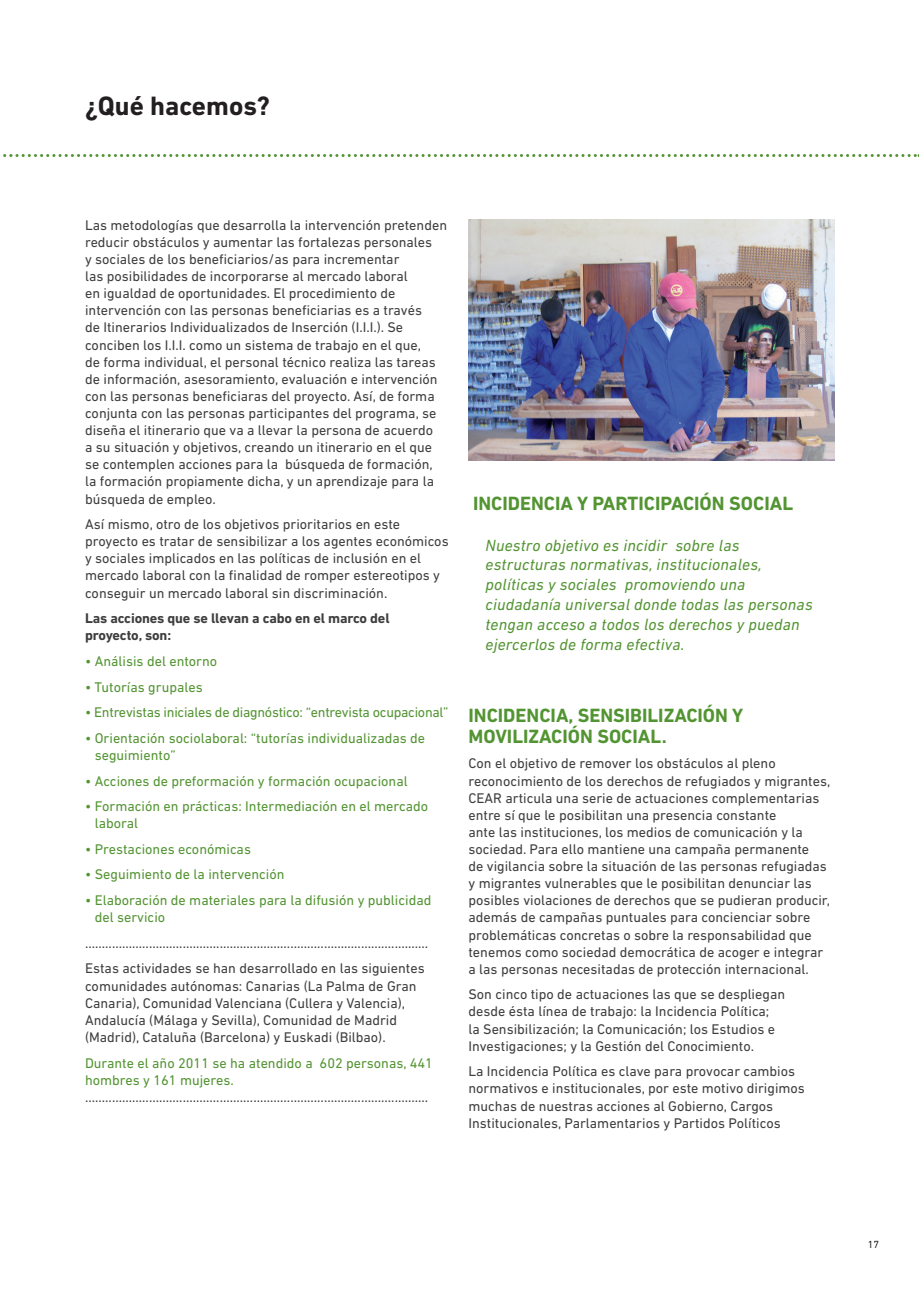
<style>
.page{position:relative;width:919px;height:1289px;background:#fff}
.page>*{position:absolute;margin:0;border:0;box-sizing:border-box;transform-origin:0 0}
.t1{font:700 27px "DIN Next LT Pro";color:#231f20}
.t2{font:700 19.5px/21px "DIN Next LT Pro";color:#539432}
.t3{font:italic 16.5px/19.8px "DIN Next LT Pro";letter-spacing:.01em;color:#539432}
.t4{font:14.25px/17.1px "DIN Next LT Pro";color:#3e3e3f}
.t5{font:14.25px/17.1px "DIN Next LT Pro";color:#539432}
.t6{font:14.25px "DIN Next LT Pro";letter-spacing:-.02em;color:#539432}
.t7{font:700 14.25px/17.1px "DIN Next LT Pro";letter-spacing:-.01em;color:#3e3e3f}
.t8{font:10.5px "DIN Next LT Pro";color:#231f20}
</style>
<div class="page">
<svg style="left:3px;top:154px;width:916px;height:3px"></svg>
<img style="left:468px;top:219px;width:366px;height:242px">
<h1 class="t1" style="left:85px;top:90px;width:186px">¿Qué hacemos?</h1>
<p class="t4" style="left:85px;top:216px;width:363px">Las metodologías que desarrolla la intervención pretenden reducir obstáculos y aumentar las fortalezas personales<br>y sociales de los beneficiarios/as para incrementar<br>las posibilidades de incorporarse al mercado laboral<br>en igualdad de oportunidades. El procedimiento de intervención con las personas beneficiarias es a través<br>de Itinerarios Individualizados de Inserción (I.I.I.). Se conciben los I.I.I. como un sistema de trabajo en el que,<br>de forma individual, el personal técnico realiza las tareas de información, asesoramiento, evaluación e intervención con las personas beneficiaras del proyecto. Así, de forma conjunta con las personas participantes del programa, se diseña el itinerario que va a llevar la persona de acuerdo<br>a su situación y objetivos, creando un itinerario en el que se contemplen acciones para la búsqueda de formación, la formación propiamente dicha, y un aprendizaje para la búsqueda de empleo.</p>
<p class="t4" style="left:85px;top:515px;width:365px">Así mismo, otro de los objetivos prioritarios en este proyecto es tratar de sensibilizar a los agentes económicos y sociales implicados en las políticas de inclusión en el mercado laboral con la finalidad de romper estereotipos y conseguir un mercado laboral sin discriminación.</p>
<p class="t7" style="left:85px;top:609px;width:306px">Las acciones que se llevan a cabo en el marco del proyecto, son:</p>
<p class="t5" style="left:85px;top:652px;width:134px">• Análisis del entorno</p>
<p class="t5" style="left:85px;top:678px;width:119px">• Tutorías grupales</p>
<p class="t6" style="left:85px;top:704px;width:365px">• Entrevistas iniciales de diagnóstico: “entrevista ocupacional”</p>
<p class="t5" style="left:95px;top:729px;width:332px;text-indent:-10px">• Orientación sociolaboral: “tutorías individualizadas de seguimiento”</p>
<p class="t5" style="left:85px;top:772px;width:324px">• Acciones de preformación y formación ocupacional</p>
<p class="t5" style="left:95px;top:797px;width:335px;text-indent:-10px">• Formación en prácticas: Intermediación en el mercado laboral</p>
<p class="t5" style="left:85px;top:840px;width:167px">• Prestaciones económicas</p>
<p class="t5" style="left:85px;top:865px;width:201px">• Seguimiento de la intervención</p>
<p class="t5" style="left:95px;top:891px;width:338px;text-indent:-10px">• Elaboración de materiales para la difusión y publicidad del servicio</p>
<p class="t4" style="left:85px;top:930px;width:345px;line-height:25.7px">......................................................................................................<br>Estas actividades se han desarrollado en las siguientes</p>
<p class="t4" style="left:85px;top:976px;width:333px">comunidades autónomas: Canarias (La Palma de Gran Canaria), Comunidad Valenciana (Cullera y Valencia), Andalucía (Málaga y Sevilla), Comunidad de Madrid (Madrid), Cataluña (Barcelona) y Euskadi (Bilbao).</p>
<p class="t5" style="left:85px;top:1053px;width:349px">Durante el año 2011 se ha atendido a 602 personas, 441 hombres y 161 mujeres.</p>
<p class="t4" style="left:85px;top:1088px;width:345px">......................................................................................................</p>
<h2 class="t2" style="left:473px;top:492px;width:321px">INCIDENCIA Y PARTICIPACIÓN SOCIAL</h2>
<p class="t3" style="left:485px;top:535px;width:329px">Nuestro objetivo es incidir sobre las estructuras normativas, institucionales, políticas y sociales promoviendo una ciudadanía universal donde todas las personas tengan acceso a todos los derechos y puedan ejercerlos de forma efectiva.</p>
<h2 class="t2" style="left:468px;top:704px;width:276px">INCIDENCIA, SENSIBILIZACIÓN Y<br>MOVILIZACIÓN SOCIAL.</h2>
<p class="t4" style="left:468px;top:754px;width:363px">Con el objetivo de remover los obstáculos al pleno reconocimiento de los derechos de refugiados y migrantes, CEAR articula una serie de actuaciones complementarias entre sí que le posibilitan una presencia constante<br>ante las instituciones, los medios de comunicación y la sociedad. Para ello mantiene una campaña permanente<br>de vigilancia sobre la situación de las personas refugiadas y migrantes vulnerables que le posibilitan denunciar las posibles violaciones de derechos que se pudieran producir, además de campañas puntuales para concienciar sobre problemáticas concretas o sobre la responsabilidad que tenemos como sociedad democrática de acoger e integrar a las personas necesitadas de protección internacional.</p>
<p class="t4" style="left:468px;top:985px;width:318px">Son cinco tipo de actuaciones las que se despliegan desde ésta línea de trabajo: la Incidencia Política;<br>la Sensibilización; la Comunicación; los Estudios e Investigaciones; y la Gestión del Conocimiento.</p>
<p class="t4" style="left:468px;top:1062px;width:338px">La Incidencia Política es clave para provocar cambios normativos e institucionales, por este motivo dirigimos muchas de nuestras acciones al Gobierno, Cargos Institucionales, Parlamentarios y Partidos Políticos</p>
<p class="t8" style="left:867px;top:1238px;width:13px">17</p>
</div>
